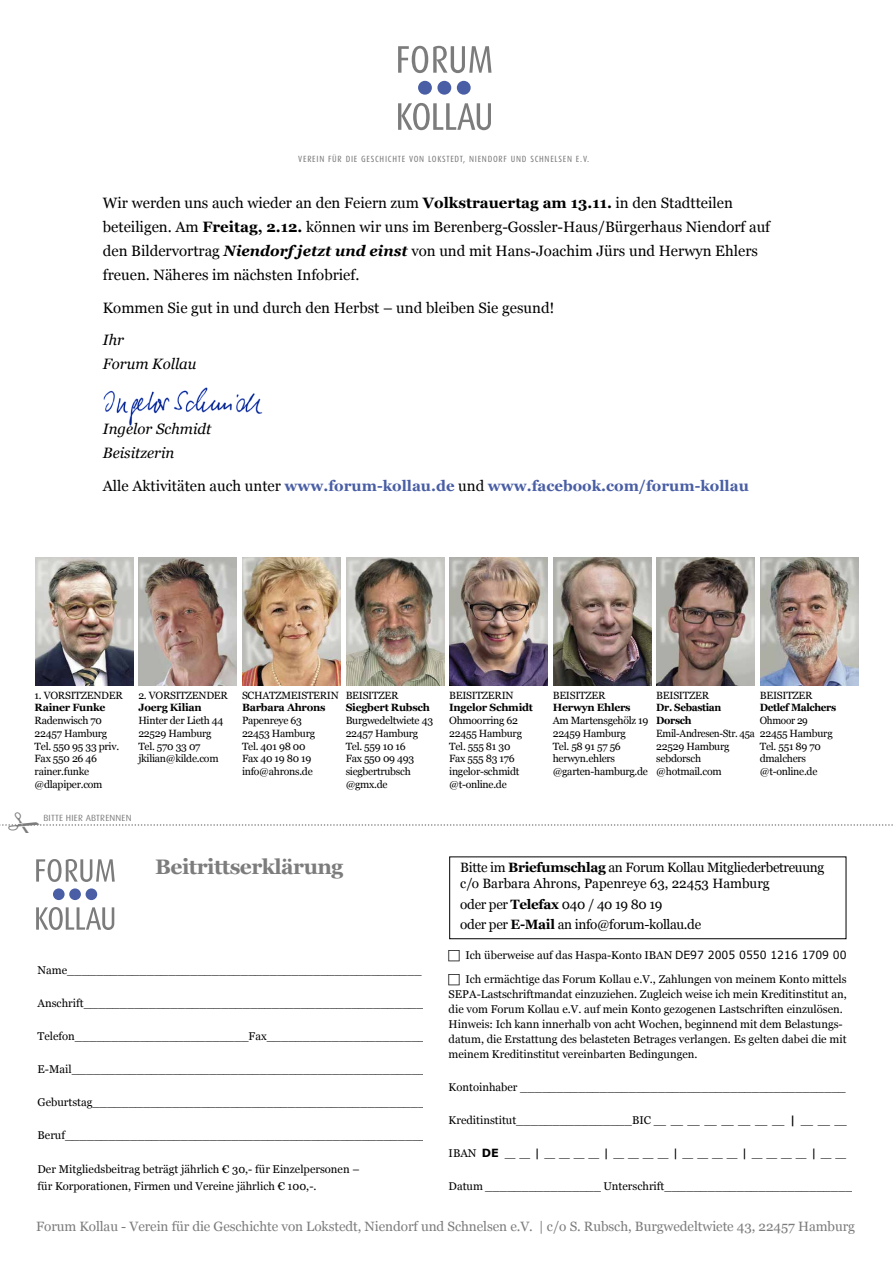
<style>
.page{position:relative;width:893px;height:1263px;background:#fff}
.page>*{position:absolute;margin:0;border:0;box-sizing:border-box;transform-origin:0 0}
.t1{font:700 21px "Georgia";letter-spacing:-.025em;color:#7c7c7c}
.t2{font:15px/24px "Georgia";color:#000}
.t3{font:700 15px "Georgia";color:#495ea4}
.t4{font:italic 15px/24px "Georgia";color:#000}
.t5{font:13.5px/16.2px "Georgia";letter-spacing:-.025em;color:#000}
.t6{font:13.5px "Georgia";letter-spacing:-.005em;color:#7c7c7c}
.t7{font:11.25px/15px "Georgia";color:#000}
.t8{font:10.5px/12.8px "Georgia";letter-spacing:-.025em;color:#000}
.t9{font:10.5px/12.8px "Georgia";letter-spacing:-.025em;color:#000;scale:.95 1}
.t10{font:700 10.5px "Georgia";letter-spacing:-.025em;color:#000}
.t11{font:700 10.5px/12.8px "Georgia";letter-spacing:-.025em;color:#000;scale:.95 1}
.t12{font:9px "Dax Condensed";letter-spacing:.08em;color:#7c7c7c}
.t13{font:9px "Dax";letter-spacing:.02em;color:#7c7c7c}
.s1{font-weight:700}
.s2{font-weight:700;font-style:italic}
.s3{font-weight:400;color:#000}
.s4{font-family:"Verdana"}
.s5{font-family:"Verdana";font-weight:700}
</style>
<div class="page">
<div style="left:457px;top:81px;width:14px;height:14px;background:#495ea4;border-radius:50%"></div>
<svg style="left:398px;top:103px;width:93px;height:27px"></svg>
<svg style="left:398px;top:46px;width:93px;height:27px"></svg>
<div style="left:418px;top:81px;width:14px;height:14px;background:#495ea4;border-radius:50%"></div>
<div style="left:437px;top:81px;width:14px;height:14px;background:#495ea4;border-radius:50%"></div>
<img style="left:103px;top:387px;width:160px;height:39px">
<img style="left:35px;top:557px;width:98px;height:129px">
<img style="left:243px;top:557px;width:98px;height:129px">
<img style="left:553px;top:557px;width:98px;height:129px">
<img style="left:760px;top:557px;width:98px;height:129px">
<img style="left:657px;top:557px;width:98px;height:129px">
<img style="left:346px;top:557px;width:98px;height:129px">
<img style="left:450px;top:557px;width:98px;height:129px">
<img style="left:139px;top:557px;width:98px;height:129px">
<div style="left:86px;top:888px;width:11px;height:12px;background:#495ea4;border-radius:50%"></div>
<svg style="left:36px;top:907px;width:78px;height:23px"></svg>
<svg style="left:36px;top:859px;width:79px;height:23px"></svg>
<div style="left:53px;top:888px;width:12px;height:12px;background:#495ea4;border-radius:50%"></div>
<div style="left:69px;top:888px;width:12px;height:12px;background:#495ea4;border-radius:50%"></div>
<svg style="left:0;top:824px;width:893px;height:2px"></svg>
<p class="t12" style="left:298px;top:154px;width:292px">VEREIN FÜR DIE GESCHICHTE VON LOKSTEDT, NIENDORF UND SCHNELSEN E.V.</p>
<p class="t2" style="left:103px;top:190px;width:669px">Wir werden uns auch wieder an den Feiern zum <span class="s1">Volkstrauertag am 13.11.</span> in den Stadtteilen beteiligen. Am <span class="s1">Freitag, 2.12.</span> können wir uns im Berenberg-Gossler-Haus/Bürgerhaus Niendorf auf den Bildervortrag <span class="s2">Niendorf jetzt und einst</span> von und mit Hans-Joachim Jürs und Herwyn Ehlers freuen. Näheres im nächsten Infobrief.</p>
<h2 class="t2" style="left:103px;top:295px;width:453px">Kommen Sie gut in und durch den Herbst – und bleiben Sie gesund!</h2>
<h2 class="t4" style="left:103px;top:327px;width:95px">Ihr<br>Forum Kollau</h2>
<h2 class="t4" style="left:103px;top:416px;width:110px">Ingelor Schmidt<br>Beisitzerin</h2>
<h2 class="t3" style="left:103px;top:474px;width:647px"><span class="s3">Alle Aktivitäten auch unter</span> www.forum-kollau.de <span class="s3">und</span> www.facebook.com/forum-kollau</h2>
<p class="t8" style="left:35px;top:688px;width:90px">1. VORSITZENDER</p>
<p class="t10" style="left:35px;top:700px;width:72px">Rainer Funke</p>
<p class="t8" style="left:35px;top:714px;width:86px">Radenwisch 70<br>22457 Hamburg<br>Tel. 550 95 33 priv.<br>Fax 550 26 46 rainer.funke @dlapiper.com</p>
<p class="t8" style="left:138px;top:688px;width:91px">2. VORSITZENDER</p>
<p class="t10" style="left:138px;top:700px;width:65px">Joerg Kilian</p>
<p class="t8" style="left:138px;top:714px;width:87px">Hinter der Lieth 44<br>22529 Hamburg<br>Tel. 570 33 07 jkilian@kilde.com</p>
<p class="t13" style="left:43px;top:813px;width:90px">BITTE HIER ABTRENNEN</p>
<p class="t8" style="left:242px;top:688px;width:98px">SCHATZMEISTERIN</p>
<p class="t10" style="left:242px;top:700px;width:85px">Barbara Ahrons</p>
<p class="t8" style="left:242px;top:714px;width:75px">Papenreye 63<br>22453 Hamburg<br>Tel. 401 98 00<br>Fax 40 19 80 19 info@ahrons.de</p>
<p class="t8" style="left:346px;top:688px;width:54px">BEISITZER</p>
<p class="t10" style="left:346px;top:700px;width:86px">Siegbert Rubsch</p>
<p class="t8" style="left:346px;top:714px;width:89px">Burgwedeltwiete 43<br>22457 Hamburg<br>Tel. 559 10 16<br>Fax 550 09 493 siegbertrubsch @gmx.de</p>
<p class="t8" style="left:449px;top:688px;width:66px">BEISITZERIN</p>
<p class="t10" style="left:449px;top:700px;width:85px">Ingelor Schmidt</p>
<p class="t8" style="left:449px;top:714px;width:74px">Ohmoorring 62<br>22455 Hamburg<br>Tel. 555 81 30<br>Fax 555 83 176 ingelor-schmidt @t-online.de</p>
<p class="t8" style="left:553px;top:688px;width:54px">BEISITZER</p>
<p class="t10" style="left:553px;top:700px;width:79px">Herwyn Ehlers</p>
<p class="t8" style="left:553px;top:714px;width:97px">Am Martensgehölz 19<br>22459 Hamburg<br>Tel. 58 91 57 56 herwyn.ehlers @garten-hamburg.de</p>
<p class="t8" style="left:656px;top:688px;width:54px">BEISITZER</p>
<p class="t11" style="left:656px;top:701px;width:70px">Dr. Sebastian<br>Dorsch</p>
<p class="t9" style="left:656px;top:726px;width:105px">Emil-Andresen-Str. 45a<br>22529 Hamburg sebdorsch @hotmail.com</p>
<p class="t8" style="left:760px;top:688px;width:54px">BEISITZER</p>
<p class="t11" style="left:760px;top:701px;width:82px">Detlef Malchers</p>
<p class="t9" style="left:760px;top:714px;width:78px">Ohmoor 29<br>22455 Hamburg<br>Tel. 551 89 70 dmalchers @t-online.de</p>
<h1 class="t1" style="left:155px;top:851px;width:190px">Beitrittserklärung</h1>
<p class="t5" style="left:460px;top:859px;width:365px">Bitte im <span class="s1">Briefumschlag</span> an Forum Kollau Mitgliederbetreuung c/o Barbara Ahrons, Papenreye 63, 22453 Hamburg</p>
<p class="t5" style="left:460px;top:893px;width:242px;line-height:20.4px">oder per <span class="s1">Telefax</span> 040 / 40 19 80 19<br>oder per <span class="s1">E-Mail</span> an info@forum-kollau.de</p>
<p class="t7" style="left:38px;top:962px;width:386px">Name_________________________________________________</p>
<p class="t7" style="left:38px;top:995px;width:388px">Anschrift_______________________________________________</p>
<p class="t7" style="left:38px;top:1028px;width:390px">Telefon________________________Fax______________________</p>
<p class="t7" style="left:38px;top:1061px;width:390px">E-Mail_________________________________________________</p>
<p class="t7" style="left:38px;top:1094px;width:389px">Geburtstag______________________________________________</p>
<p class="t7" style="left:38px;top:1127px;width:391px">Beruf__________________________________________________</p>
<p class="t7" style="left:38px;top:1161px;width:324px;line-height:16.5px">Der Mitgliedsbeitrag beträgt jährlich € 30,- für Einzelpersonen – für Korporationen, Firmen und Vereine jährlich € 100,-.</p>
<p class="t7" style="left:465px;top:943px;width:383px;line-height:23.5px">Ich überweise auf das Haspa-Konto IBAN <span class="s4">DE97 2005 0550 1216 1709 00<br></span>Ich ermächtige das Forum Kollau e.V., Zahlungen von meinem Konto mittels</p>
<p class="t7" style="left:449px;top:986px;width:400px">SEPA-Lastschriftmandat einzuziehen. Zugleich weise ich mein Kreditinstitut an, die vom Forum Kollau e.V. auf mein Konto gezogenen Lastschriften einzulösen.<br>Hinweis: Ich kann innerhalb von acht Wochen, beginnend mit dem Belastungs&shy;datum, die Erstattung des belasteten Betrages verlangen. Es gelten dabei die mit meinem Kreditinstitut vereinbarten Bedingungen.</p>
<p class="t7" style="left:449px;top:1079px;width:399px">Kontoinhaber _____________________________________________</p>
<p class="t7" style="left:449px;top:1112px;width:400px">Kreditinstitut________________BIC _ _ _ _ _ _ _ _ | _ _ _</p>
<p class="t7" style="left:449px;top:1145px;width:399px">IBAN <span class="s5">DE</span> _ _ | _ _ _ _ | _ _ _ _ | _ _ _ _ | _ _ _ _ | _ _</p>
<p class="t7" style="left:449px;top:1178px;width:405px">Datum ________________ Unterschrift__________________________</p>
<p class="t6" style="left:36px;top:1216px;width:820px">Forum Kollau - Verein für die Geschichte von Lokstedt, Niendorf und Schnelsen e.V. | c/o S. Rubsch, Burgwedeltwiete 43, 22457 Hamburg</p>
</div>
